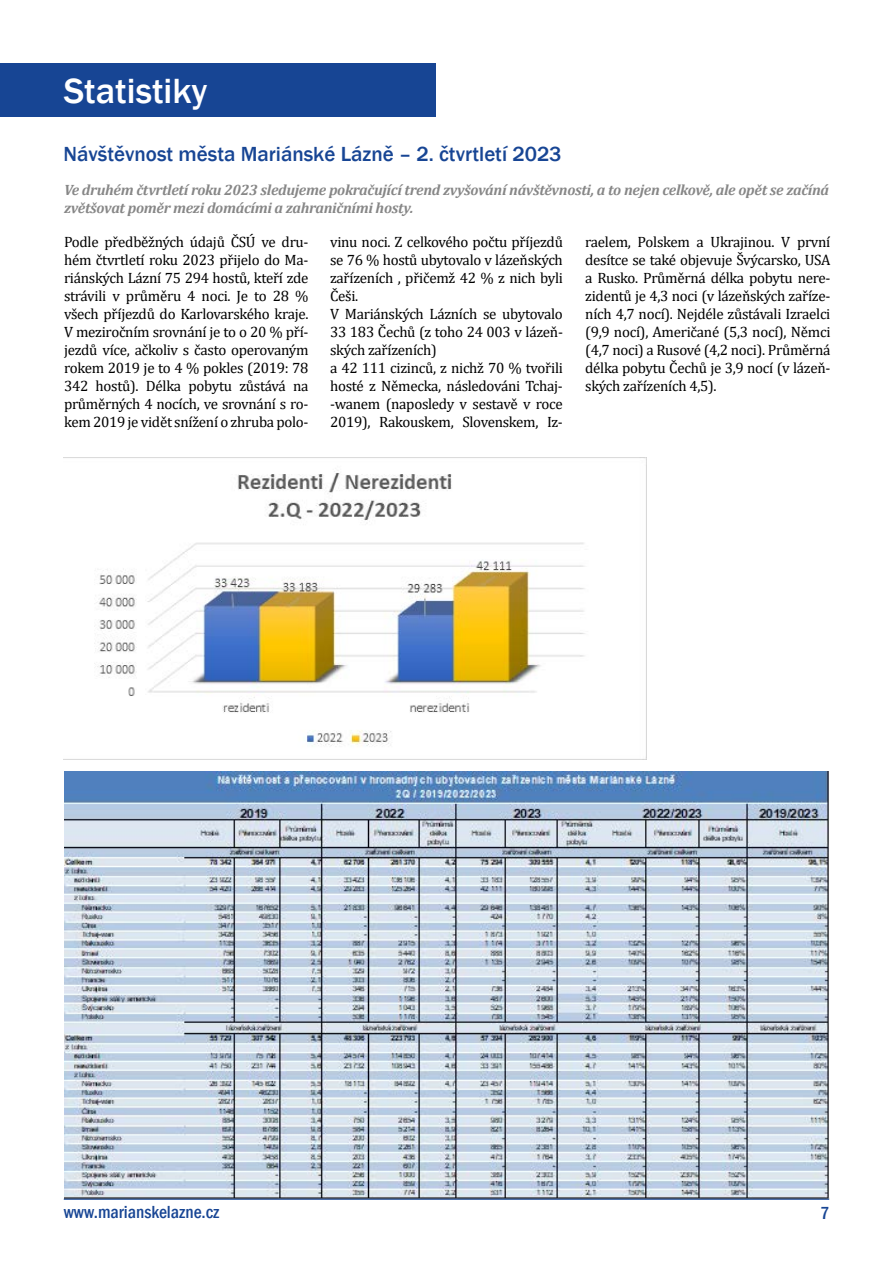
<style>
.page{position:relative;width:893px;height:1263px;background:#fff}
.page>*{position:absolute;margin:0;border:0;box-sizing:border-box;transform-origin:0 0}
.t1{font:500 36px "Franklin Gothic";color:#fff}
.t2{font:500 21px "Franklin Gothic";color:#174594}
.t3{font:500 condensed 18px "Franklin Gothic";color:#174594}
.t4{font:15px/18px "Cambria";letter-spacing:-.02em;color:#000;text-align:justify}
.t5{font:italic 700 15px/18px "Cambria";letter-spacing:-.02em;color:#878787}
</style>
<div class="page">
<div style="left:0;top:64px;width:436px;height:53px;background:#174594"></div>
<img style="left:64px;top:771px;width:765px;height:427px">
<img style="left:64px;top:458px;width:583px;height:302px">
<hr style="left:64px;top:1198px;width:765px;height:2px;background:#174594">
<h1 class="t1" style="left:64px;top:69px;width:145px">Statistiky</h1>
<h2 class="t2" style="left:64px;top:141px;width:500px">Návštěvnost města Mariánské Lázně – 2. čtvrtletí 2023</h2>
<p class="t5" style="left:64px;top:181px;width:767px">Ve druhém čtvrtletí roku 2023 sledujeme pokračující trend zvyšování návštěvnosti, a to nejen celkově, ale opět se začíná zvětšovat poměr mezi domácími a zahraničními hosty.</p>
<p class="t4" style="left:330px;top:233px;width:234px;text-align:left">vinu noci. Z celkového počtu příjezdů se 76 % hostů ubytovalo v lázeňských zařízeních , přičemž 42 % z nich byli<br>Češi.<br>V Mariánských Lázních se ubytovalo<br>33 183 Čechů (z toho 24 003 v lázeň&shy;ských zařízeních)<br>a 42 111 cizinců, z nichž 70 % tvořili hosté z Německa, následováni Tchaj--wanem (naposledy v sestavě v roce<br>2019), Rakouskem, Slovenskem, Iz-</p>
<p class="t4" style="left:585px;top:233px;width:247px">raelem, Polskem a Ukrajinou. V první desítce se také objevuje Švýcarsko, USA a Rusko. Průměrná délka pobytu nere&shy;zidentů je 4,3 noci (v lázeňských zaříze&shy;ních 4,7 nocí). Nejdéle zůstávali Izraelci (9,9 nocí), Američané (5,3 nocí), Němci (4,7 noci) a Rusové (4,2 noci). Průměrná délka pobytu Čechů je 3,9 nocí (v lázeň&shy;ských zařízeních 4,5).</p>
<p class="t4" style="left:64px;top:233px;width:246px">Podle předběžných údajů ČSÚ ve dru&shy;hém čtvrtletí roku 2023 přijelo do Ma&shy;riánských Lázní 75 294 hostů, kteří zde strávili v průměru 4 noci. Je to 28 % všech příjezdů do Karlovarského kraje.<br>V meziročním srovnání je to o 20 % pří&shy;jezdů více, ačkoliv s často operovaným rokem 2019 je to 4 % pokles (2019: 78<br>342 hostů). Délka pobytu zůstává na průměrných 4 nocích, ve srovnání s ro&shy;kem 2019 je vidět snížení o zhruba polo-</p>
<p class="t3" style="left:64px;top:1200px;width:157px">www.marianskelazne.cz</p>
<p class="t3" style="left:820px;top:1201px;width:11px">7</p>
</div>
